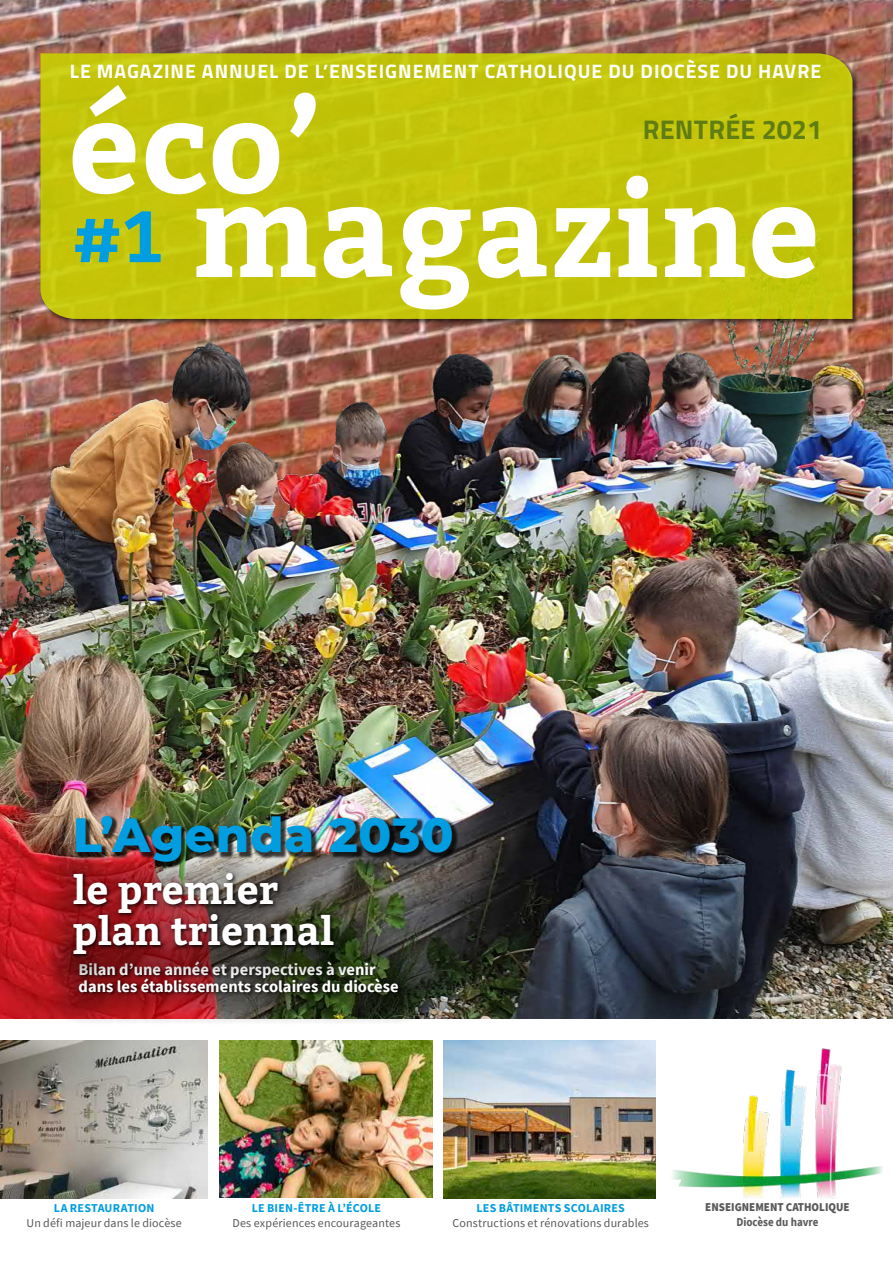
<style>
.page{position:relative;width:893px;height:1263px;background:#fff}
.page>*{position:absolute;margin:0;border:0;box-sizing:border-box;transform-origin:0 0}
.t1{font:700 127.5px "Bitter";color:#fff}
.t2{font:800 48px "Montserrat";letter-spacing:.01em;color:#009ee0}
.t3{font:700 39px/41px "Bitter";color:#fff}
.t4{font:700 27px "Titillium Web";letter-spacing:.01em;color:#607d13}
.t5{font:700 19.5px "Titillium Web";letter-spacing:.05em;color:#fff}
.t6{font:700 16.5px/16.5px "Source Sans Pro";color:#fff}
.t7{font:12px "Source Sans Pro";letter-spacing:.01em;color:#5a595a}
.t8{font:700 12px "Source Sans Pro";letter-spacing:.015em;color:#009ee0}
.t9{font:900 12px "Source Sans Pro";color:#5a595a;scale:.92 1}
.t10{font:700 12px "Source Sans Pro";color:#5a595a;scale:.92 1}
.s1{font-size:72px;color:#009ee0}
</style>
<div class="page">
<img style="left:0;top:1041px;width:208px;height:157px">
<img style="left:0;top:0;width:893px;height:219px">
<img style="left:0;top:219px;width:893px;height:800px">
<div style="left:39px;top:52px;width:821px;height:275px;background:#000;opacity:.75"></div>
<svg style="left:40px;top:53px;width:812px;height:266px;background:#c3c50b"></svg>
<img style="left:219px;top:1041px;width:213px;height:157px">
<img style="left:444px;top:1041px;width:212px;height:157px">
<div style="left:46px;top:928px;width:386px;height:97px;background:#000;opacity:.75"></div>
<div style="left:40px;top:840px;width:328px;height:148px;background:#000;opacity:.75"></div>
<img style="left:672px;top:1048px;width:211px;height:150px">
<div style="left:75px;top:815px;width:384px;height:53px;background:#000;opacity:.75"></div>
<h3 class="t5" style="left:70px;top:57px;width:753px">LE MAGAZINE ANNUEL DE L’ENSEIGNEMENT CATHOLIQUE DU DIOCÈSE DU HAVRE</h3>
<h1 class="t1" style="left:68px;top:65px;width:257px">éco’</h1>
<h3 class="t4" style="left:643px;top:109px;width:181px">RENTRÉE 2021</h3>
<h1 class="t1" style="left:71px;top:149px;width:750px"><span class="s1">#1</span> magazine</h1>
<h2 class="t2" style="left:73px;top:800px;width:382px">L’Agenda 2030</h2>
<h3 class="t3" style="left:73px;top:871px;width:262px">le premier plan triennal</h3>
<h3 class="t6" style="left:79px;top:961px;width:322px">Bilan d’une année et perspectives à venir dans les établissements scolaires du diocèse</h3>
<p class="t8" style="left:54px;top:1199px;width:102px">LA RESTAURATION</p>
<p class="t7" style="left:27px;top:1215px;width:157px">Un défi majeur dans le diocèse</p>
<p class="t8" style="left:252px;top:1199px;width:131px">LE BIEN-ÊTRE À L’ÉCOLE</p>
<p class="t7" style="left:233px;top:1215px;width:169px">Des expériences encourageantes</p>
<p class="t8" style="left:477px;top:1199px;width:150px">LES BÂTIMENTS SCOLAIRES</p>
<p class="t7" style="left:453px;top:1215px;width:198px">Constructions et rénovations durables</p>
<p class="t9" style="left:705px;top:1198px;width:158px">ENSEIGNEMENT CATHOLIQUE</p>
<p class="t10" style="left:736px;top:1213px;width:91px">Diocèse du havre</p>
</div>
